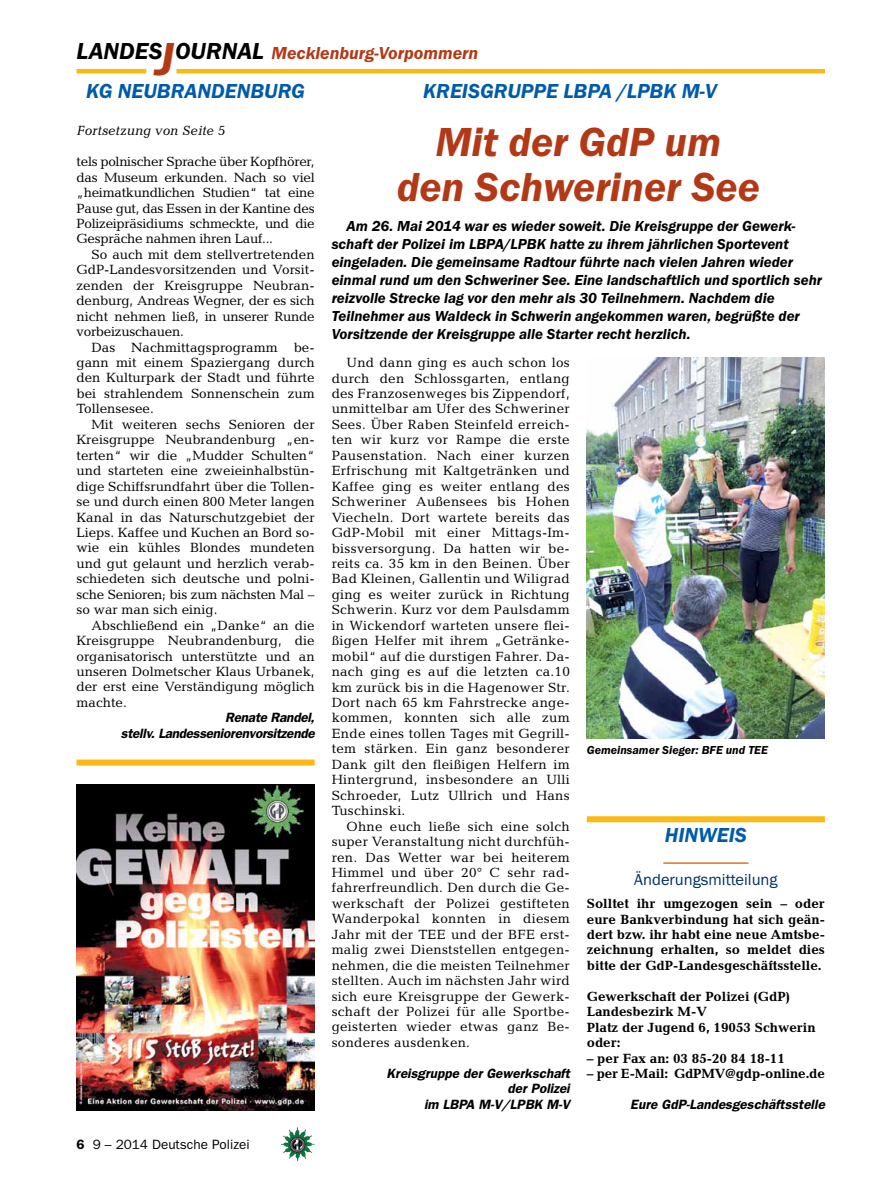
<style>
.page{position:relative;width:893px;height:1191px;background:#fff}
.page>*{position:absolute;margin:0;border:0;box-sizing:border-box;transform-origin:0 0}
.t1{font:italic 600 42px/45px "Franklin Gothic Itc T";color:#b33916;text-align:center}
.t2{font:italic 600 21px "Franklin Gothic Itc T";color:#005baa}
.t3{font:italic 600 18px "Franklin Gothic Itc T";color:#b33916}
.t4{font:16.5px "Franklin Gothic Itc T";color:#002f67}
.t5{font:italic 600 15px/18px "Franklin Gothic Itc T";color:#000}
.t6{font:13.5px/15.5px "Candida";color:#000;text-align:justify}
.t7{font:700 13.5px/15.5px "Candida";color:#000;text-align:justify}
.t8{font:italic 600 13.5px/15.5px "Franklin Gothic";color:#000;text-align:right}
.t9{font:italic 600 13.5px/15.5px "Franklin Gothic";letter-spacing:-.02em;color:#000;text-align:right}
.t10{font:13.5px "Franklin Gothic";color:#000}
.t11{font:italic 13.5px "Candida";color:#000}
.t12{font:italic 600 12px "Franklin Gothic Itc T";color:#000}
.s1{font-size:24px;color:#000}
.s2{font-size:48px}
.s3{font-weight:600}
</style>
<div class="page">
<hr style="left:77px;top:69px;width:69px;height:4px;background:#fdb913">
<hr style="left:176px;top:69px;width:649px;height:4px;background:#fdb913">
<img style="left:281px;top:1128px;width:16px;height:24px">
<img style="left:77px;top:784px;width:238px;height:326px">
<div style="left:77px;top:759px;width:238px;height:6px;background:#fdb913"></div>
<div style="left:587px;top:816px;width:238px;height:6px;background:#fdb913"></div>
<hr style="left:663px;top:862px;width:85px;height:2px;background:#de761c">
<img style="left:587px;top:357px;width:238px;height:381px">
<h3 class="t3" style="left:77px;top:42px;width:403px"><span class="s1">LANDES</span><span class="s2">J</span><span class="s1">OURNAL</span> Mecklenburg-Vorpommern</h3>
<h2 class="t2" style="left:86px;top:79px;width:220px">KG NEUBRANDENBURG</h2>
<p class="t11" style="left:77px;top:123px;width:150px">Fortsetzung von Seite 5</p>
<p class="t6" style="left:77px;top:154px;width:240px">tels polnischer Sprache über Kopfhörer, das Museum erkunden. Nach so viel „heimatkundlichen Studien“ tat eine Pause gut, das Essen in der Kantine des Polizeipräsidiums schmeckte, und die Gespräche nahmen ihren Lauf...</p>
<p class="t6" style="left:77px;top:247px;width:240px;text-indent:15px">So auch mit dem stellvertretenden GdP-Landesvorsitzenden und Vorsit&shy;zenden der Kreisgruppe Neubran&shy;denburg, Andreas Wegner, der es sich nicht nehmen ließ, in unserer Runde vorbeizuschauen.</p>
<p class="t6" style="left:77px;top:339px;width:240px;text-indent:15px">Das Nachmittagsprogramm be&shy;gann mit einem Spaziergang durch den Kulturpark der Stadt und führte bei strahlendem Sonnenschein zum Tollensesee.</p>
<p class="t6" style="left:77px;top:416px;width:240px;text-indent:15px">Mit weiteren sechs Senioren der Kreisgruppe Neubrandenburg „en&shy;terten“ wir die „Mudder Schulten“ und starteten eine zweieinhalbstün&shy;dige Schiffsrundfahrt über die Tollen&shy;se und durch einen 800 Meter langen Kanal in das Naturschutzgebiet der Lieps. Kaffee und Kuchen an Bord so&shy;wie ein kühles Blondes mundeten und gut gelaunt und herzlich verab&shy;schiedeten sich deutsche und polni&shy;sche Senioren; bis zum nächsten Mal – so war man sich einig.</p>
<p class="t6" style="left:77px;top:617px;width:240px;text-indent:15px">Abschließend ein „Danke“ an die Kreisgruppe Neubrandenburg, die organisatorisch unterstützte und an unseren Dolmetscher Klaus Urbanek, der erst eine Verständigung möglich machte.</p>
<p class="t9" style="left:121px;top:710px;width:195px">Renate Randel,<br>stellv. Landesseniorenvorsitzende</p>
<p class="t10" style="left:77px;top:1136px;width:175px"><span class="s3">6</span> 9 – 2014 Deutsche Polizei</p>
<h2 class="t2" style="left:423px;top:79px;width:295px">KREISGRUPPE LBPA /LPBK M-V</h2>
<h1 class="t1" style="left:397px;top:118px;width:365px">Mit der GdP um den Schweriner See</h1>
<p class="t5" style="left:332px;top:217px;width:492px;text-indent:15px">Am 26. Mai 2014 war es wieder soweit. Die Kreisgruppe der Gewerk&shy;schaft der Polizei im LBPA/LPBK hatte zu ihrem jährlichen Sportevent eingeladen. Die gemeinsame Radtour führte nach vielen Jahren wieder einmal rund um den Schweriner See. Eine landschaftlich und sportlich sehr reizvolle Strecke lag vor den mehr als 30 Teilnehmern. Nachdem die Teilnehmer aus Waldeck in Schwerin angekommen waren, begrüßte der Vorsitzende der Kreisgruppe alle Starter recht herzlich.</p>
<p class="t6" style="left:332px;top:355px;width:240px;text-indent:15px">Und dann ging es auch schon los durch den Schlossgarten, entlang des Franzosenweges bis Zippendorf, unmittelbar am Ufer des Schweriner Sees. Über Raben Steinfeld erreich&shy;ten wir kurz vor Rampe die erste Pausenstation. Nach einer kurzen Erfrischung mit Kaltgetränken und Kaffee ging es weiter entlang des Schweriner Außensees bis Hohen Viecheln. Dort wartete bereits das GdP-Mobil mit einer Mittags-Im&shy;bissversorgung. Da hatten wir be&shy;reits ca. 35 km in den Beinen. Über Bad Kleinen, Gallentin und Wiligrad ging es weiter zurück in Richtung Schwerin. Kurz vor dem Paulsdamm in Wickendorf warteten unsere flei&shy;ßigen Helfer mit ihrem „Getränke&shy;mobil“ auf die durstigen Fahrer. Da&shy;nach ging es auf die letzten ca.10 km zurück bis in die Hagenower Str.<br>Dort nach 65 km Fahrstrecke ange&shy;kommen, konnten sich alle zum Ende eines tollen Tages mit Gegrill&shy;tem stärken. Ein ganz besonderer Dank gilt den fleißigen Helfern im Hintergrund, insbesondere an Ulli Schroeder, Lutz Ullrich und Hans Tuschinski.</p>
<p class="t6" style="left:332px;top:818px;width:240px;text-indent:15px">Ohne euch ließe sich eine solch super Veranstaltung nicht durchfüh&shy;ren. Das Wetter war bei heiterem Himmel und über 20° C sehr rad&shy;fahrerfreundlich. Den durch die Ge&shy;werkschaft der Polizei gestifteten Wanderpokal konnten in diesem Jahr mit der TEE und der BFE erst&shy;malig zwei Dienststellen entgegen&shy;nehmen, die die meisten Teilnehmer stellten. Auch im nächsten Jahr wird sich eure Kreisgruppe der Gewerk&shy;schaft der Polizei für alle Sportbe&shy;geisterten wieder etwas ganz Be&shy;sonderes ausdenken.</p>
<p class="t8" style="left:387px;top:1065px;width:185px">Kreisgruppe der Gewerkschaft der Polizei<br>im LBPA M-V/LPBK M-V</p>
<p class="t12" style="left:587px;top:742px;width:183px">Gemeinsamer Sieger: BFE und TEE</p>
<h2 class="t2" style="left:665px;top:823px;width:26px">hinweis</h2>
<p class="t4" style="left:634px;top:870px;width:145px">Änderungsmitteilung</p>
<p class="t7" style="left:587px;top:895px;width:240px">Solltet ihr umgezogen sein – oder eure Bankverbindung hat sich geän&shy;dert bzw. ihr habt eine neue Amtsbe&shy;zeichnung erhalten, so meldet dies bitte der GdP-Landesgeschäftsstelle.</p>
<p class="t7" style="left:587px;top:988px;width:230px;text-align:left">Gewerkschaft der Polizei (GdP)<br>Landesbezirk M-V<br>Platz der Jugend 6, 19053 Schwerin oder:</p>
<p class="t7" style="left:587px;top:1050px;width:200px">– per Fax an: 03 85-20 84 18-11</p>
<p class="t7" style="left:587px;top:1065px;width:240px">– per E-Mail: GdPMV@gdp-online.de</p>
<p class="t8" style="left:630px;top:1096px;width:196px">Eure GdP-Landesgeschäftsstelle</p>
</div>
